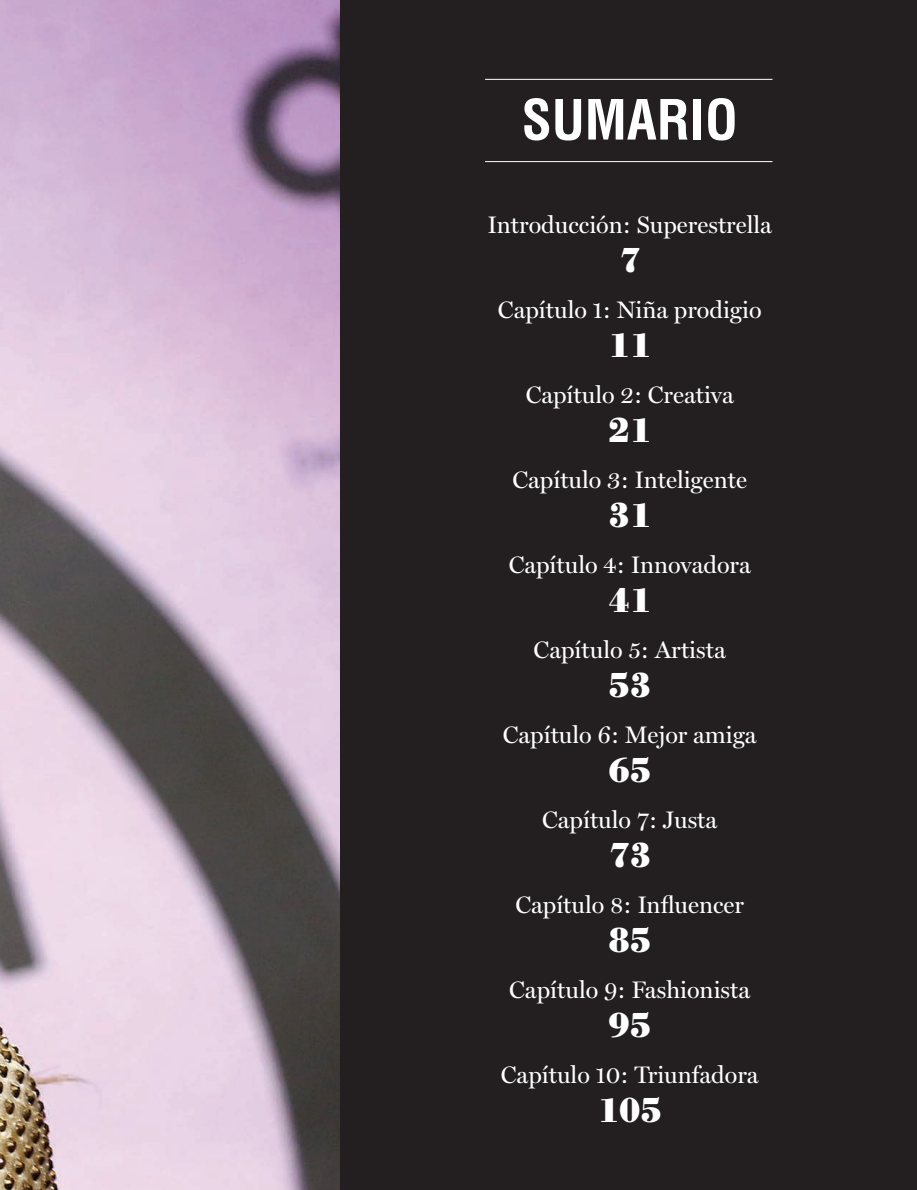
<style>
.page{position:relative;width:917px;height:1190px;background:#fff}
.page>*{position:absolute;margin:0;border:0;box-sizing:border-box;transform-origin:0 0}
.t1{font:700 condensed 54px "Helvetica LT Pro";color:#fff}
.t2{font:700 36px "Bodoni URW";color:#fff}
.t3{font:24px "Miller Display";color:#fff}
</style>
<div class="page">
<div style="left:323px;top:0;width:593px;height:1189px;background:#231f20"></div>
<img style="left:0;top:0;width:339px;height:1189px">
<hr style="left:485px;top:79px;width:287px;height:1px;background:#fff">
<hr style="left:485px;top:161px;width:287px;height:1px;background:#fff">
<h1 class="t1" style="left:521px;top:95px;width:218px">SUMARIO</h1>
<p class="t3" style="left:487px;top:216px;width:286px">Introducción: Superestrella</p>
<h2 class="t2" style="left:619px;top:246px;width:23px">7</h2>
<p class="t3" style="left:498px;top:301px;width:265px">Capítulo 1: Niña prodigio</p>
<h2 class="t2" style="left:608px;top:331px;width:44px">11</h2>
<p class="t3" style="left:525px;top:386px;width:210px">Capítulo 2: Creativa</p>
<h2 class="t2" style="left:608px;top:416px;width:44px">21</h2>
<p class="t3" style="left:512px;top:471px;width:236px">Capítulo 3: Inteligente</p>
<h2 class="t2" style="left:608px;top:501px;width:44px">31</h2>
<p class="t3" style="left:508px;top:555px;width:244px">Capítulo 4: Innovadora</p>
<h2 class="t2" style="left:608px;top:586px;width:44px">41</h2>
<p class="t3" style="left:533px;top:640px;width:194px">Capítulo 5: Artista</p>
<h2 class="t2" style="left:608px;top:671px;width:44px">53</h2>
<p class="t3" style="left:503px;top:725px;width:255px">Capítulo 6: Mejor amiga</p>
<h2 class="t2" style="left:608px;top:755px;width:44px">65</h2>
<p class="t3" style="left:542px;top:810px;width:177px">Capítulo 7: Justa</p>
<h2 class="t2" style="left:608px;top:840px;width:44px">73</h2>
<p class="t3" style="left:515px;top:895px;width:230px">Capítulo 8: Influencer</p>
<h2 class="t2" style="left:608px;top:925px;width:44px">85</h2>
<p class="t3" style="left:509px;top:980px;width:242px">Capítulo 9: Fashionista</p>
<h2 class="t2" style="left:608px;top:1010px;width:44px">95</h2>
<p class="t3" style="left:501px;top:1065px;width:259px">Capítulo 10: Triunfadora</p>
<h2 class="t2" style="left:597px;top:1095px;width:66px">105</h2>
</div>
